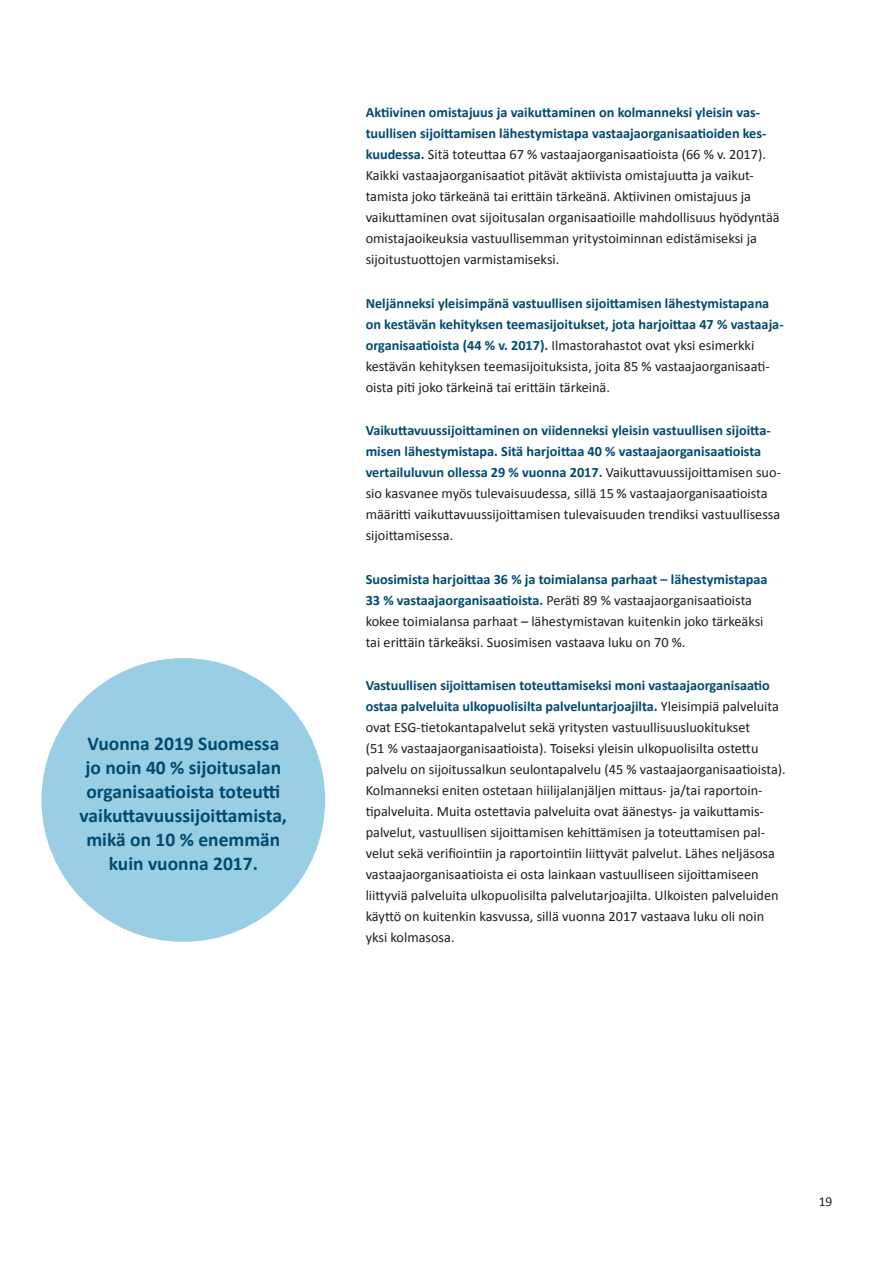
<style>
.page{position:relative;width:893px;height:1263px;background:#fff}
.page>*{position:absolute;margin:0;border:0;box-sizing:border-box;transform-origin:0 0}
.t1{font:700 19.5px/24px "Calibri";color:#004a70;text-align:center}
.t2{font:14.25px/21px "Calibri";color:#1d1d1b}
.t3{font:700 14.25px/21px "Calibri";color:#004a70}
.t4{font:13.5px "Calibri";color:#1d1d1b}
.s1{font-weight:700;color:#004a70}
.s2{font-weight:400;color:#1d1d1b}
</style>
<div class="page">
<div style="left:41px;top:658px;width:284px;height:284px;background:#99cee4;border-radius:50%"></div>
<h1 class="t1" style="left:80px;top:732px;width:209px">Vuonna 2019 Suomessa jo noin 40 % sijoitusalan organisaatioista toteutti vaikuttavuussijoittamista, mikä on 10 % enemmän kuin vuonna 2017.</h1>
<p class="t2" style="left:366px;top:102px;width:416px"><span class="s1">Aktiivinen omistajuus ja vaikuttaminen on kolmanneksi yleisin vas&shy;tuullisen sijoittamisen lähestymistapa vastaajaorganisaatioiden kes&shy;kuudessa.</span> Sitä toteuttaa 67 % vastaajaorganisaatioista (66 % v. 2017).<br>Kaikki vastaajaorganisaatiot pitävät aktiivista omistajuutta ja vaikut&shy;tamista joko tärkeänä tai erittäin tärkeänä. Aktiivinen omistajuus ja vaikuttaminen ovat sijoitusalan organisaatioille mahdollisuus hyödyntää omistajaoikeuksia vastuullisemman yritystoiminnan edistämiseksi ja sijoitustuottojen varmistamiseksi.</p>
<p class="t3" style="left:366px;top:292px;width:419px">Neljänneksi yleisimpänä vastuullisen sijoittamisen lähestymistapana on kestävän kehityksen teemasijoitukset, jota harjoittaa 47 % vastaaja&shy;organisaatioista (44 % v. 2017). <span class="s2">Ilmastorahastot ovat yksi esimerkki kestävän kehityksen teemasijoituksista, joita 85 % vastaajaorganisaati&shy;oista piti joko tärkeinä tai erittäin tärkeinä.</span></p>
<p class="t2" style="left:366px;top:420px;width:417px"><span class="s1">Vaikuttavuussijoittaminen on viidenneksi yleisin vastuullisen sijoitta&shy;misen lähestymistapa. Sitä harjoittaa 40 % vastaajaorganisaatioista vertailuluvun ollessa 29 % vuonna 2017.</span> Vaikuttavuussijoittamisen suo&shy;sio kasvanee myös tulevaisuudessa, sillä 15 % vastaajaorganisaatioista määritti vaikuttavuussijoittamisen tulevaisuuden trendiksi vastuullisessa sijoittamisessa.</p>
<p class="t2" style="left:366px;top:568px;width:403px"><span class="s1">Suosimista harjoittaa 36 % ja toimialansa parhaat – lähestymistapaa 33 % vastaajaorganisaatioista.</span> Peräti 89 % vastaajaorganisaatioista kokee toimialansa parhaat – lähestymistavan kuitenkin joko tärkeäksi tai erittäin tärkeäksi. Suosimisen vastaava luku on 70 %.</p>
<p class="t2" style="left:366px;top:675px;width:422px"><span class="s1">Vastuullisen sijoittamisen toteuttamiseksi moni vastaajaorganisaatio ostaa palveluita ulkopuolisilta palveluntarjoajilta.</span> Yleisimpiä palveluita ovat ESG-tietokantapalvelut sekä yritysten vastuullisuusluokitukset<br>(51 % vastaajaorganisaatioista). Toiseksi yleisin ulkopuolisilta ostettu palvelu on sijoitussalkun seulontapalvelu (45 % vastaajaorganisaatioista).<br>Kolmanneksi eniten ostetaan hiilijalanjäljen mittaus- ja/tai raportoin&shy;tipalveluita. Muita ostettavia palveluita ovat äänestys- ja vaikuttamis&shy;palvelut, vastuullisen sijoittamisen kehittämisen ja toteuttamisen pal&shy;velut sekä verifiointiin ja raportointiin liittyvät palvelut. Lähes neljäsosa vastaajaorganisaatioista ei osta lainkaan vastuulliseen sijoittamiseen liittyviä palveluita ulkopuolisilta palvelutarjoajilta. Ulkoisten palveluiden käyttö on kuitenkin kasvussa, sillä vuonna 2017 vastaava luku oli noin yksi kolmasosa.</p>
<p class="t4" style="left:819px;top:1193px;width:15px">19</p>
</div>
